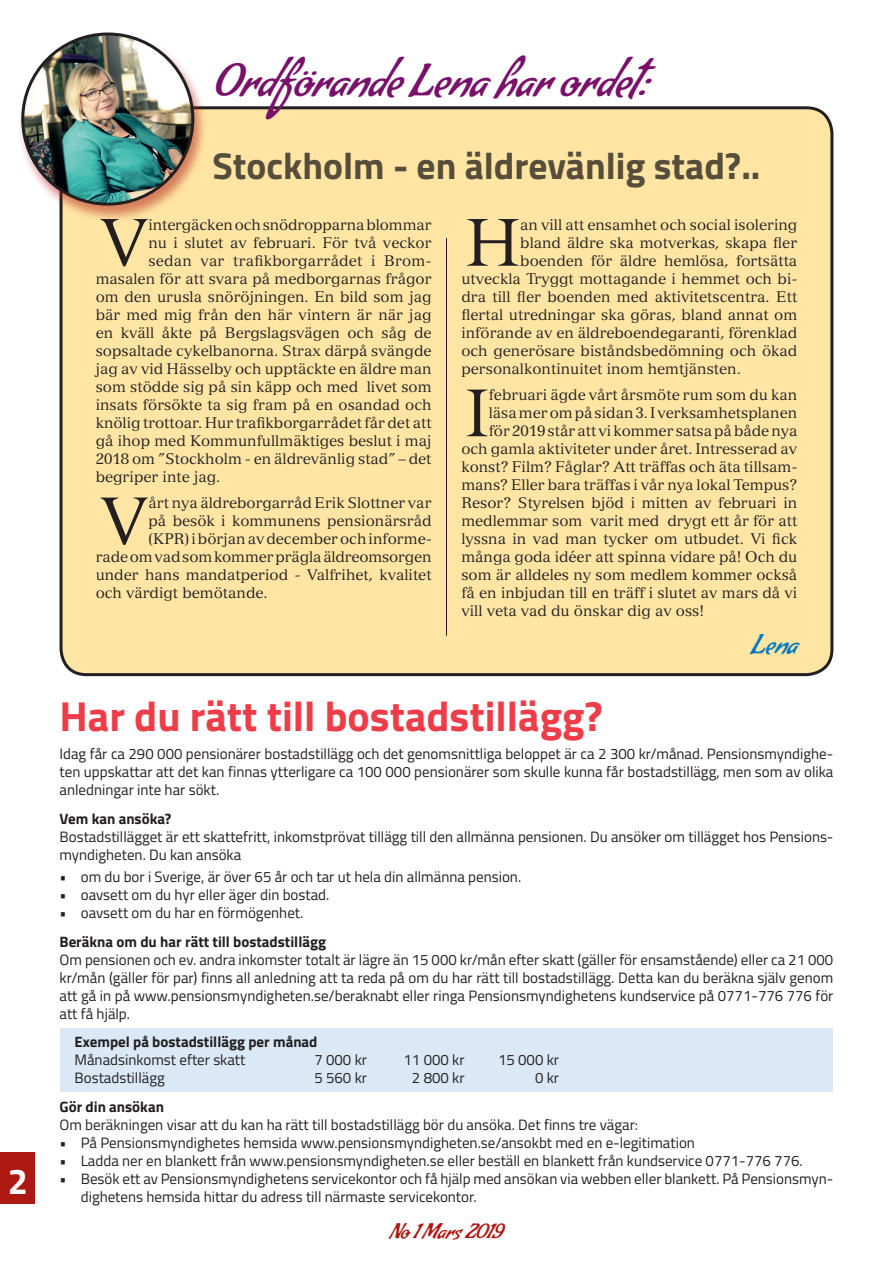
<style>
.page{position:relative;width:893px;height:1263px;background:#fff}
.page>*{position:absolute;margin:0;border:0;box-sizing:border-box;transform-origin:0 0}
.t1{font:65.55px "Versailles";color:#231f20}
.t2{font:45px "Condiment";color:#79116a}
.t3{font:700 42px "Titillium Web";color:#ee3d49}
.t4{font:700 37.5px "Titillium Web";color:#564d3b}
.t5{font:700 36px "Titillium Web";color:#fff}
.t6{font:27px "Condiment";color:#0078c0}
.t7{font:21px "Condiment";letter-spacing:-.02em;color:#ad1813}
.t8{font:15px "Versailles";color:#231f20}
.t9{font:15px/18px "Titillium Web";color:#231f20;text-align:justify}
.t10{font:700 15px "Titillium Web";color:#231f20}
</style>
<div class="page">
<div style="left:60px;top:1028px;width:773px;height:64px;background:#dbe9f6"></div>
<div style="left:0;top:1152px;width:34px;height:51px;background:#ad1813"></div>
<div style="left:61px;top:108px;width:771px;height:567px;background:#ffe5a4;border-radius:26px"></div>
<div style="left:60px;top:106px;width:773px;height:570px;border:3px solid #231f20;border-radius:26px"></div>
<div style="left:17px;top:32px;width:191px;height:191px;background:#ad1813;opacity:.5"></div>
<img style="left:23px;top:34px;width:170px;height:170px;border-radius:85px">
<hr style="left:446px;top:238px;width:1px;height:398px;background:#231f20">
<h3 class="t5" style="left:8px;top:1154px;width:22px">2</h3>
<h2 class="t2" style="left:213px;top:53px;width:437px">Ordförande Lena har ordet:</h2>
<h3 class="t4" style="left:213px;top:137px;width:549px">Stockholm - en äldrevänlig stad?..</h3>
<h1 class="t1" style="left:100px;top:203px;width:50px">V</h1>
<p class="t8" style="left:149px;top:215px;width:285px">intergäcken och snödropparna blommar</p>
<p class="t8" style="left:149px;top:233px;width:285px">nu i slutet av februari. För två veckor</p>
<p class="t8" style="left:149px;top:251px;width:284px">sedan var trafikborgarrådet i Brom-</p>
<p class="t8" style="left:96px;top:269px;width:337px">masalen för att svara på medborgarnas frågor</p>
<p class="t8" style="left:96px;top:287px;width:337px">om den urusla snöröjningen. En bild som jag</p>
<p class="t8" style="left:96px;top:305px;width:337px">bär med mig från den här vintern är när jag</p>
<p class="t8" style="left:96px;top:323px;width:337px">en kväll åkte på Bergslagsvägen och såg de</p>
<p class="t8" style="left:96px;top:341px;width:337px">sopsaltade cykelbanorna. Strax därpå svängde</p>
<p class="t8" style="left:96px;top:359px;width:337px">jag av vid Hässelby och upptäckte en äldre man</p>
<p class="t8" style="left:96px;top:377px;width:337px">som stödde sig på sin käpp och med livet som</p>
<p class="t8" style="left:96px;top:395px;width:337px">insats försökte ta sig fram på en osandad och</p>
<p class="t8" style="left:96px;top:413px;width:337px">knölig trottoar. Hur trafikborgarrådet får det att</p>
<p class="t8" style="left:96px;top:431px;width:337px">gå ihop med Kommunfullmäktiges beslut i maj</p>
<p class="t8" style="left:96px;top:449px;width:337px">2018 om ”Stockholm - en äldrevänlig stad” – det</p>
<p class="t8" style="left:96px;top:467px;width:126px">begriper inte jag.</p>
<h1 class="t1" style="left:100px;top:482px;width:50px">V</h1>
<p class="t8" style="left:149px;top:494px;width:285px">årt nya äldreborgarråd Erik Slottner var</p>
<p class="t8" style="left:149px;top:512px;width:285px">på besök i kommunens pensionärsråd</p>
<p class="t8" style="left:149px;top:530px;width:285px">(KPR) i början av december och informe-</p>
<p class="t8" style="left:96px;top:548px;width:337px">rade om vad som kommer prägla äldreomsorgen</p>
<p class="t8" style="left:96px;top:566px;width:337px">under hans mandatperiod - Valfrihet, kvalitet</p>
<p class="t8" style="left:96px;top:584px;width:173px">och värdigt bemötande.</p>
<h1 class="t1" style="left:466px;top:203px;width:56px">H</h1>
<p class="t8" style="left:520px;top:215px;width:279px">an vill att ensamhet och social isolering</p>
<p class="t8" style="left:520px;top:233px;width:279px">bland äldre ska motverkas, skapa fler</p>
<p class="t8" style="left:520px;top:251px;width:279px">boenden för äldre hemlösa, fortsätta</p>
<p class="t8" style="left:461px;top:269px;width:337px">utveckla Tryggt mottagande i hemmet och bi-</p>
<p class="t8" style="left:461px;top:287px;width:337px">dra till fler boenden med aktivitetscentra. Ett</p>
<p class="t8" style="left:461px;top:305px;width:337px">flertal utredningar ska göras, bland annat om</p>
<p class="t8" style="left:461px;top:323px;width:337px">införande av en äldreboendegaranti, förenklad</p>
<p class="t8" style="left:461px;top:341px;width:337px">och generösare biståndsbedömning och ökad</p>
<p class="t8" style="left:461px;top:359px;width:281px">personalkontinuitet inom hemtjänsten.</p>
<h1 class="t1" style="left:466px;top:374px;width:25px">I</h1>
<p class="t8" style="left:489px;top:386px;width:310px">februari ägde vårt årsmöte rum som du kan</p>
<p class="t8" style="left:489px;top:404px;width:310px">läsa mer om på sidan 3. I verksamhetsplanen</p>
<p class="t8" style="left:489px;top:422px;width:310px">för 2019 står att vi kommer satsa på både nya</p>
<p class="t8" style="left:461px;top:440px;width:337px">och gamla aktiviteter under året. Intresserad av</p>
<p class="t8" style="left:461px;top:458px;width:337px">konst? Film? Fåglar? Att träffas och äta tillsam-</p>
<p class="t8" style="left:461px;top:476px;width:337px">mans? Eller bara träffas i vår nya lokal Tempus?</p>
<p class="t8" style="left:461px;top:494px;width:337px">Resor? Styrelsen bjöd i mitten av februari in</p>
<p class="t8" style="left:461px;top:512px;width:337px">medlemmar som varit med drygt ett år för att</p>
<p class="t8" style="left:461px;top:530px;width:337px">lyssna in vad man tycker om utbudet. Vi fick</p>
<p class="t8" style="left:461px;top:548px;width:337px">många goda idéer att spinna vidare på! Och du</p>
<p class="t8" style="left:461px;top:566px;width:337px">som är alldeles ny som medlem kommer också</p>
<p class="t8" style="left:461px;top:584px;width:337px">få en inbjudan till en träff i slutet av mars då vi</p>
<p class="t8" style="left:461px;top:602px;width:244px">vill veta vad du önskar dig av oss!</p>
<h3 class="t6" style="left:751px;top:628px;width:48px">Lena</h3>
<h3 class="t3" style="left:60px;top:684px;width:545px">Har du rätt till bostadstillägg?</h3>
<p class="t9" style="left:60px;top:744px;width:775px">Idag får ca 290 000 pensionärer bostadstillägg och det genomsnittliga beloppet är ca 2 300 kr/månad. Pensionsmyndighe&shy;ten uppskattar att det kan finnas ytterligare ca 100 000 pensionärer som skulle kunna får bostadstillägg, men som av olika anledningar inte har sökt.</p>
<p class="t10" style="left:60px;top:807px;width:113px">Vem kan ansöka?</p>
<p class="t9" style="left:60px;top:826px;width:775px">Bostadstillägget är ett skattefritt, inkomstprövat tillägg till den allmänna pensionen. Du ansöker om tillägget hos Pensions&shy;myndigheten. Du kan ansöka</p>
<p class="t9" style="left:60px;top:867px;width:463px">• om du bor i Sverige, är över 65 år och tar ut hela din allmänna pension.</p>
<p class="t9" style="left:60px;top:885px;width:271px">• oavsett om du hyr eller äger din bostad.</p>
<p class="t9" style="left:60px;top:903px;width:245px">• oavsett om du har en förmögenhet.</p>
<p class="t10" style="left:60px;top:930px;width:268px">Beräkna om du har rätt till bostadstillägg</p>
<p class="t9" style="left:60px;top:949px;width:775px">Om pensionen och ev. andra inkomster totalt är lägre än 15 000 kr/mån efter skatt (gäller för ensamstående) eller ca 21 000 kr/mån (gäller för par) finns all anledning att ta reda på om du har rätt till bostadstillägg. Detta kan du beräkna själv genom att gå in på www.pensionsmyndigheten.se/beraknabt eller ringa Pensionsmyndighetens kundservice på 0771-776 776 för att få hjälp.</p>
<p class="t10" style="left:75px;top:1030px;width:245px">Exempel på bostadstillägg per månad</p>
<p class="t9" style="left:75px;top:1050px;width:172px">Månadsinkomst efter skatt</p>
<p class="t9" style="left:314px;top:1050px;width:54px">7 000 kr</p>
<p class="t9" style="left:404px;top:1050px;width:62px">11 000 kr</p>
<p class="t9" style="left:498px;top:1050px;width:62px">15 000 kr</p>
<p class="t9" style="left:75px;top:1068px;width:92px">Bostadstillägg</p>
<p class="t9" style="left:314px;top:1068px;width:54px">5 560 kr</p>
<p class="t9" style="left:412px;top:1068px;width:54px">2 800 kr</p>
<p class="t9" style="left:535px;top:1068px;width:26px">0 kr</p>
<p class="t10" style="left:60px;top:1095px;width:106px">Gör din ansökan</p>
<p class="t9" style="left:60px;top:1114px;width:580px">Om beräkningen visar att du kan ha rätt till bostadstillägg bör du ansöka. Det finns tre vägar:</p>
<p class="t9" style="left:60px;top:1132px;width:637px">• På Pensionsmyndighetes hemsida www.pensionsmyndigheten.se/ansokbt med en e-legitimation</p>
<p class="t9" style="left:60px;top:1150px;width:745px">• Ladda ner en blankett från www.pensionsmyndigheten.se eller beställ en blankett från kundservice 0771-776 776.</p>
<p class="t9" style="left:81px;top:1168px;width:754px;text-indent:-21px">• Besök ett av Pensionsmyndighetens servicekontor och få hjälp med ansökan via webben eller blankett. På Pensionsmyn&shy;dighetens hemsida hittar du adress till närmaste servicekontor.</p>
<h3 class="t7" style="left:390px;top:1219px;width:115px">No 1 Mars 2019</h3>
</div>
